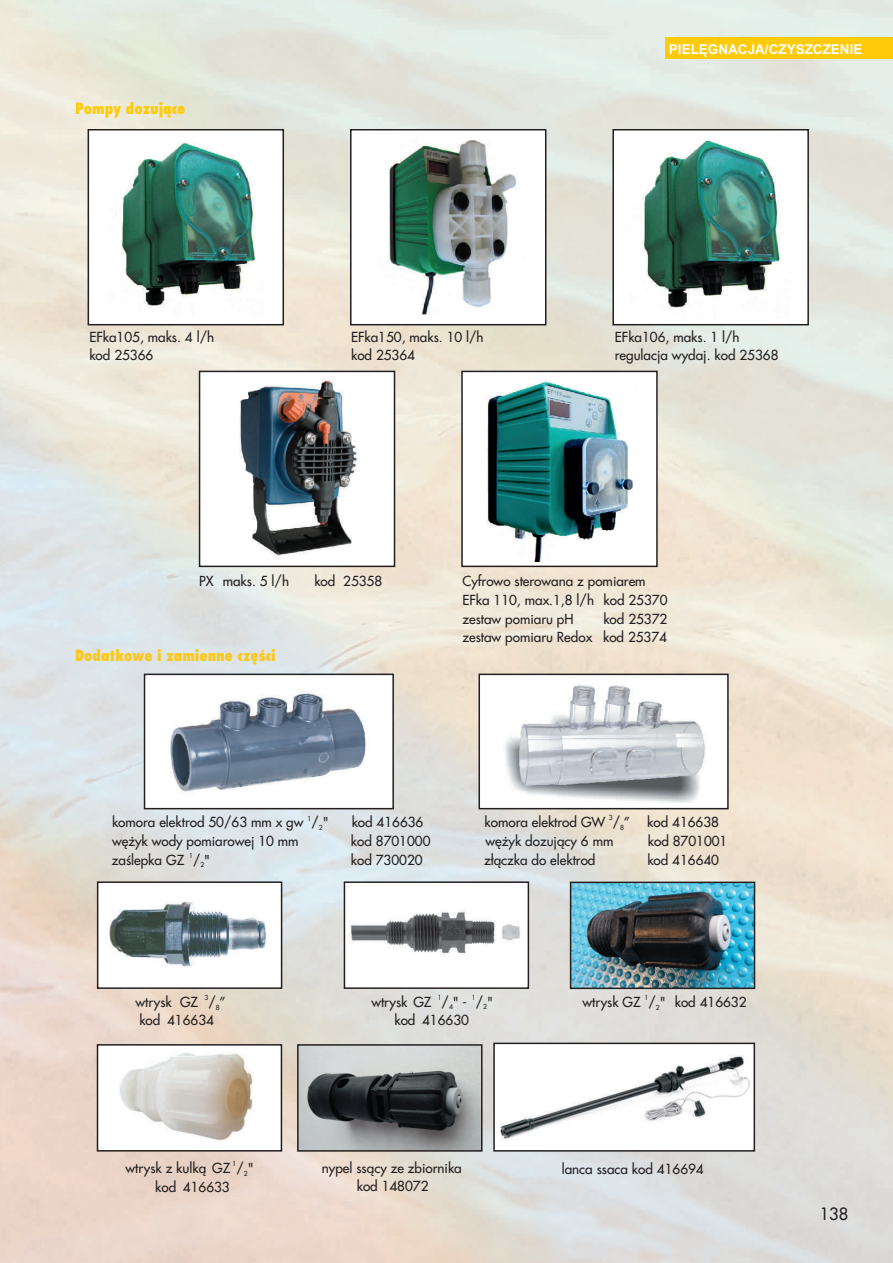
<style>
.page{position:relative;width:893px;height:1263px;background:#fff}
.page>*{position:absolute;margin:0;border:0;box-sizing:border-box;transform-origin:0 0}
.t1{font:16.5px "Fujiyama 2";color:#231f20}
.t2{font:800 15px "Fujiyama";color:#fcc71b}
.t3{font:800 15px "Fujiyama";color:#feca0a}
.t4{font:13.5px/18.8px "Fujiyama 2";color:#231f20}
.t5{font:700 13.5px "Arial";color:#fff}
.t6{font:13.35px "Fujiyama 2";color:#231f20}
.t7{font:6.75px "Fujiyama 2";color:#231f20}
.t8{font:6.6px "Fujiyama 2";color:#231f20}
</style>
<div class="page">
<img style="left:0;top:0;width:893px;height:1263px">
<svg style="left:96px;top:881px;width:187px;height:109px"></svg>
<svg style="left:96px;top:1043px;width:187px;height:109px"></svg>
<svg style="left:87px;top:128px;width:198px;height:198px"></svg>
<svg style="left:349px;top:128px;width:198px;height:198px"></svg>
<svg style="left:198px;top:370px;width:198px;height:198px"></svg>
<svg style="left:612px;top:128px;width:198px;height:198px"></svg>
<svg style="left:460px;top:370px;width:198px;height:198px"></svg>
<img style="left:109px;top:138px;width:156px;height:178px">
<img style="left:629px;top:136px;width:161px;height:183px">
<img style="left:379px;top:140px;width:146px;height:174px">
<img style="left:235px;top:378px;width:124px;height:181px">
<svg style="left:143px;top:673px;width:252px;height:137px"></svg>
<svg style="left:478px;top:673px;width:251px;height:137px"></svg>
<img style="left:499px;top:685px;width:216px;height:117px">
<img style="left:158px;top:682px;width:216px;height:118px">
<img style="left:573px;top:885px;width:179px;height:101px">
<svg style="left:343px;top:881px;width:187px;height:109px"></svg>
<img style="left:349px;top:909px;width:174px;height:51px">
<img style="left:478px;top:380px;width:161px;height:182px">
<img style="left:300px;top:1047px;width:179px;height:101px">
<div style="left:297px;top:1044px;width:185px;height:107px;border:2px solid #231f20"></div>
<div style="left:570px;top:882px;width:185px;height:107px;border:2px solid #231f20"></div>
<img style="left:110px;top:901px;width:156px;height:66px">
<svg style="left:493px;top:1042px;width:263px;height:110px"></svg>
<img style="left:496px;top:1050px;width:256px;height:94px">
<img style="left:118px;top:1050px;width:139px;height:93px">
<div style="left:665px;top:37px;width:228px;height:22px;background:#feca0a"></div>
<p class="t3" style="left:75px;top:103px;width:112px">Pompy dozujące</p>
<p class="t5" style="left:669px;top:45px;width:195px">PIELĘGNACJA/CZYSZCZENIE</p>
<p class="t4" style="left:89px;top:329px;width:126px">EFka105, maks. 4 l/h kod 25366</p>
<p class="t4" style="left:351px;top:329px;width:134px">EFka150, maks. 10 l/h kod 25364</p>
<p class="t4" style="left:615px;top:329px;width:165px">EFka106, maks. 1 l/h regulacja wydaj. kod 25368</p>
<p class="t4" style="left:199px;top:574px;width:91px">PX maks. 5 l/h</p>
<p class="t4" style="left:314px;top:574px;width:69px">kod 25358</p>
<p class="t4" style="left:462px;top:574px;width:207px">Cyfrowo sterowana z pomiarem<br>EFka 110, max. 1,8 l/h kod 25370 zestaw pomiaru pH</p>
<p class="t4" style="left:462px;top:611px;width:206px;text-align:right">kod 25372<br>zestaw pomiaru Redox kod 25374</p>
<p class="t2" style="left:75px;top:649px;width:202px">Dodatkowe i zamienne części</p>
<p class="t8" style="left:319px;top:825px;width:5px">2</p>
<p class="t4" style="left:352px;top:815px;width:73px">kod 416636</p>
<p class="t4" style="left:484px;top:815px;width:122px">komora elektrod GW</p>
<p class="t7" style="left:609px;top:815px;width:5px">3</p>
<p class="t4" style="left:613px;top:815px;width:19px">/ ”</p>
<p class="t4" style="left:112px;top:815px;width:193px">komora elektrod 50/63 mm x gw</p>
<p class="t8" style="left:308px;top:816px;width:5px">1</p>
<p class="t6" style="left:311px;top:817px;width:19px">/ "</p>
<p class="t7" style="left:620px;top:825px;width:5px">8</p>
<p class="t4" style="left:647px;top:815px;width:73px">kod 416638</p>
<p class="t4" style="left:112px;top:833px;width:188px">wężyk wody pomiarowej 10 mm</p>
<p class="t4" style="left:351px;top:833px;width:81px">kod 8701000</p>
<p class="t4" style="left:486px;top:833px;width:129px">wężyk dozujący 6 mm</p>
<p class="t4" style="left:648px;top:833px;width:81px">kod 8701001</p>
<p class="t4" style="left:112px;top:852px;width:74px">zaślepka GZ</p>
<p class="t8" style="left:189px;top:853px;width:5px">1</p>
<p class="t6" style="left:193px;top:855px;width:19px">/<sub>2</sub>"</p>
<p class="t4" style="left:351px;top:852px;width:73px">kod 730020</p>
<p class="t4" style="left:484px;top:852px;width:113px">złączka do elektrod</p>
<p class="t4" style="left:647px;top:852px;width:73px">kod 416640</p>
<p class="t7" style="left:438px;top:995px;width:5px">1</p>
<p class="t4" style="left:442px;top:994px;width:27px">/<sub>4</sub>" -</p>
<p class="t7" style="left:472px;top:995px;width:5px">1</p>
<p class="t4" style="left:476px;top:994px;width:19px">/ "</p>
<p class="t4" style="left:139px;top:995px;width:88px;line-height:18.3px;text-indent:69px">/<sub>8</sub>” kod 416634</p>
<p class="t4" style="left:371px;top:994px;width:61px">wtrysk GZ</p>
<p class="t4" style="left:136px;top:994px;width:64px">wtrysk GZ</p>
<p class="t7" style="left:204px;top:995px;width:5px">3</p>
<p class="t7" style="left:483px;top:1004px;width:5px">2</p>
<p class="t4" style="left:394px;top:1013px;width:23px">kod</p>
<p class="t4" style="left:422px;top:1013px;width:48px">416630</p>
<p class="t4" style="left:582px;top:995px;width:60px">wtrysk GZ</p>
<p class="t7" style="left:644px;top:995px;width:5px">1</p>
<p class="t4" style="left:648px;top:995px;width:100px">/<sub>2</sub>" kod 416632</p>
<p class="t7" style="left:233px;top:1161px;width:5px">1</p>
<p class="t4" style="left:237px;top:1160px;width:19px">/ "</p>
<p class="t4" style="left:126px;top:1160px;width:106px">wtrysk z kulką GZ</p>
<p class="t7" style="left:244px;top:1170px;width:5px">2</p>
<p class="t4" style="left:155px;top:1179px;width:23px">kod</p>
<p class="t4" style="left:183px;top:1179px;width:48px">416633</p>
<p class="t4" style="left:322px;top:1160px;width:141px;text-align:center">nypel ssący ze zbiornika kod 148072</p>
<p class="t4" style="left:562px;top:1161px;width:144px">lanca ssaca kod 416694</p>
<p class="t1" style="left:820px;top:1208px;width:30px">138</p>
</div>
